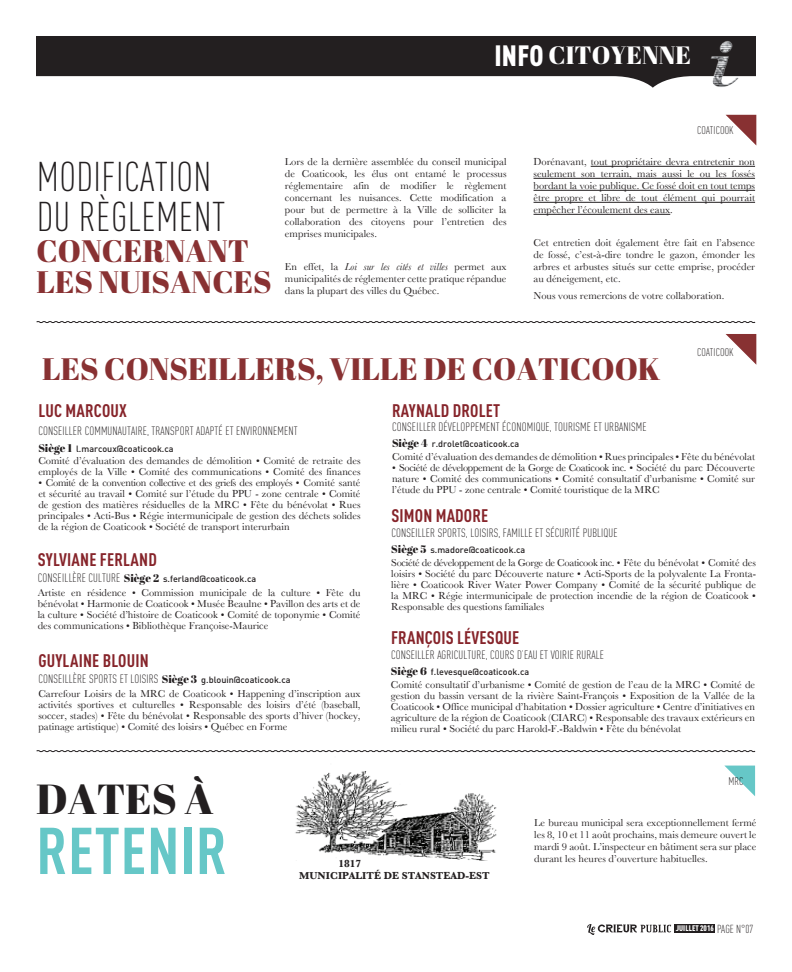
<style>
.page{position:relative;width:792px;height:972px;background:#fff}
.page>*{position:absolute;margin:0;border:0;box-sizing:border-box;transform-origin:0 0}
.t1{font:700 condensed 65px "DINOT";letter-spacing:.01em;color:#66c7c7}
.t2{font:42px "Abril Fatface";color:#231f20}
.t3{font:300 condensed 41px/40px "DINOT";letter-spacing:.01em;color:#231f20}
.t4{font:31px/31px "Abril Fatface";color:#883132}
.t5{font:900 condensed 29px "DINOT";color:#fff}
.t6{font:25px "Abril Fatface";color:#fff}
.t7{font:700 condensed 18px "DINOT";letter-spacing:.01em;color:#86242a}
.t8{font:300 condensed 12px "DINOT";letter-spacing:.01em;color:#231f20}
.t9{font:300 condensed 11px "DINOT";letter-spacing:.01em;color:#231f20}
.t10{font:10.5px/11px "Baskerville";color:#231f20;text-align:justify}
.t11{font:700 10.5px/12px "Baskerville";color:#231f20}
.t12{font:500 9px "DINOT";color:#231f20}
.t13{font:900 condensed 8px "DINOT";letter-spacing:.01em;color:#fff}
.s1{font-family:"Abril Fatface";font-weight:400;font-stretch:normal;font-size:25px}
.s2{font-style:italic}
.s3{font-family:"Abril Fatface";font-weight:400;font-size:11px}
.s4{font-weight:300;font-stretch:condensed;font-size:12px}
.s5{font-weight:300;font-size:11.5px;color:#231f20}
</style>
<div class="page">
<div style="left:675px;top:924px;width:40px;height:9px;background:#231f20"></div>
<svg style="left:587px;top:924px;width:84px;height:11px"></svg>
<svg style="left:36px;top:36px;width:720px;height:52px;fill:#231f20"></svg>
<img style="left:711px;top:41px;width:28px;height:47px">
<img style="left:285px;top:752px;width:220px;height:108px">
<hr style="left:591px;top:166px;width:164px;height:1px;background:#231f20">
<hr style="left:534px;top:178px;width:221px;height:1px;background:#231f20">
<hr style="left:534px;top:190px;width:221px;height:1px;background:#231f20">
<hr style="left:534px;top:202px;width:221px;height:1px;background:#231f20">
<hr style="left:534px;top:214px;width:136px;height:1px;background:#231f20">
<svg style="left:36px;top:321px;width:720px;height:2px"></svg>
<svg style="left:36px;top:750px;width:720px;height:2px"></svg>
<svg style="left:726px;top:115px;width:30px;height:30px"></svg>
<svg style="left:725px;top:766px;width:30px;height:30px"></svg>
<svg style="left:726px;top:334px;width:30px;height:31px"></svg>
<h3 class="t5" style="left:494px;top:38px;width:71px">INFO <span class="s1">CITO</span></h3>
<h3 class="t6" style="left:610px;top:38px;width:33px">YENNE</h3>
<h3 class="t3" style="left:37px;top:156px;width:190px">MODIFICATION<br>DU RÈGLEMENT</h3>
<h3 class="t4" style="left:37px;top:234px;width:232px">CONCERNANT<br>LES NUISANCES</h3>
<p class="t10" style="left:285px;top:156px;width:223px;line-height:12px">Lors de la dernière assemblée du conseil municipal de Coaticook, les élus ont entamé le processus réglementaire afin de modifier le règlement concernant les nuisances. Cette modification a pour but de permettre à la Ville de solliciter la collaboration des citoyens pour l’entretien des emprises municipales.</p>
<p class="t10" style="left:285px;top:261px;width:223px;line-height:12px">En effet, la <span class="s2">Loi sur les cités et villes</span> permet aux municipalités de réglementer cette pratique répandue dans la plupart des villes du Québec.</p>
<p class="t9" style="left:697px;top:124px;width:38px">COATICOOK</p>
<p class="t10" style="left:534px;top:156px;width:223px;line-height:12px">Dorénavant, tout propriétaire devra entretenir non seulement son terrain, mais aussi le ou les fossés bordant la voie publique. Ce fossé doit en tout temps être propre et libre de tout élément qui pourrait empêcher l’écoulement des eaux.</p>
<p class="t10" style="left:534px;top:237px;width:223px;line-height:12px">Cet entretien doit également être fait en l’absence de fossé, c’est-à-dire tondre le gazon, émonder les arbres et arbustes situés sur cette emprise, procéder au déneigement, etc.</p>
<p class="t10" style="left:534px;top:290px;width:192px">Nous vous remercions de votre collaboration.</p>
<p class="t9" style="left:697px;top:346px;width:38px">COATICOOK</p>
<h3 class="t4" style="left:42px;top:353px;width:620px">LES CONSEILLERS, VILLE DE COATICOOK</h3>
<h3 class="t7" style="left:38px;top:399px;width:90px">LUC MARCOUX</h3>
<p class="t8" style="left:38px;top:424px;width:25px">CONSEILLER</p>
<p class="t8" style="left:85px;top:424px;width:215px">COMMUNAUTAIRE, TRANSPORT ADAPTÉ ET ENVIRONNEMENT</p>
<p class="t12" style="left:38px;top:442px;width:137px"><span class="s3">SIÈGE 1</span> l.marcoux@coaticook.ca</p>
<p class="t10" style="left:38px;top:455px;width:324px">Comité d’évaluation des demandes de démolition • Comité de retraite des employés de la Ville • Comité des communications • Comité des finances</p>
<p class="t10" style="left:38px;top:477px;width:324px">• Comité de la convention collective et des griefs des employés • Comité santé et sécurité au travail • Comité sur l’étude du PPU - zone centrale • Comité de gestion des matières résiduelles de la MRC • Fête du bénévolat • Rues principales • Acti-Bus • Régie intermunicipale de gestion des déchets solides de la région de Coaticook • Société de transport interurbain</p>
<h3 class="t7" style="left:38px;top:549px;width:121px">SYLVIANE FERLAND</h3>
<p class="t12" style="left:38px;top:573px;width:220px"><span class="s4">CONSEI LLÈRE CULTURE</span> <span class="s3">SIÈGE 2</span> s.ferland@coaticook.ca</p>
<p class="t10" style="left:38px;top:587px;width:324px">Artiste en résidence • Commission municipale de la culture • Fête du bénévolat • Harmonie de Coaticook • Musée Beaulne • Pavillon des arts et de la culture • Société d’histoire de Coaticook • Comité de toponymie • Comité des communications • Bibliothèque Françoise-Maurice</p>
<h3 class="t7" style="left:38px;top:650px;width:112px">GUYLAINE BLOUIN</h3>
<p class="t8" style="left:38px;top:672px;width:25px">CONSEILLÈRE</p>
<p class="t12" style="left:89px;top:674px;width:203px"><span class="s4">SPORTS ET LOISIRS</span> <span class="s3">SIÈGE 3</span> g.blouin@coaticook.ca</p>
<p class="t10" style="left:38px;top:688px;width:324px">Carrefour Loisirs de la MRC de Coaticook • Happening d’inscription aux activités sportives et culturelles • Responsable des loisirs d’été (baseball, soccer, stades) • Fête du bénévolat • Responsable des sports d’hiver (hockey, patinage artistique) • Comité des loisirs • Québec en Forme</p>
<h3 class="t7" style="left:392px;top:399px;width:110px">RAYNALD DROLET</h3>
<p class="t8" style="left:392px;top:420px;width:256px">CONSEI LLER DÉVELOPPEMENT ÉCONOMIQUE, TOURISME ET URBANISME</p>
<p class="t12" style="left:392px;top:438px;width:129px"><span class="s3">SIÈGE 4</span> r.drolet@coaticook.ca</p>
<p class="t10" style="left:392px;top:451px;width:365px">Comité d’évaluation des demandes de démolition • Rues principales • Fête du bénévolat</p>
<p class="t10" style="left:392px;top:462px;width:365px">• Société de développement de la Gorge de Coaticook inc. • Société du parc Découverte nature • Comité des communications • Comité consultatif d’urbanisme • Comité sur l’étude du PPU - zone centrale • Comité touristique de la MRC</p>
<h3 class="t7" style="left:391px;top:505px;width:98px">SIMON MADORE</h3>
<p class="t8" style="left:391px;top:525px;width:25px">CONSEILLER</p>
<p class="t8" style="left:438px;top:525px;width:182px">SPORTS, LOISIRS, FAMILLE ET SÉCURITÉ PUBLIQUE</p>
<p class="t12" style="left:391px;top:543px;width:136px"><span class="s3">SIÈGE 5</span> s.madore@coaticook.ca</p>
<p class="t10" style="left:391px;top:557px;width:366px">Société de développement de la Gorge de Coaticook inc. • Fête du bénévolat • Comité des loisirs • Société du parc Découverte nature • Acti-Sports de la polyvalente La Fronta&shy;lière • Coaticook River Water Power Company • Comité de la sécurité publique de la MRC • Régie intermunicipale de protection incendie de la région de Coaticook • Responsable des questions familiales</p>
<h3 class="t7" style="left:391px;top:627px;width:130px">FRANÇOIS LÉVESQUE</h3>
<p class="t8" style="left:391px;top:648px;width:25px">CONSEILLER</p>
<p class="t8" style="left:437px;top:648px;width:168px">AGRICULTURE, COURS D’EAU ET VOIRIE RURALE</p>
<p class="t12" style="left:391px;top:666px;width:140px"><span class="s3">SIÈGE 6</span> f.levesque@coaticook.ca</p>
<p class="t10" style="left:391px;top:679px;width:366px">Comité consultatif d’urbanisme • Comité de gestion de l’eau de la MRC • Comité de gestion du bassin versant de la rivière Saint-François • Exposition de la Vallée de la Coaticook • Office municipal d’habitation • Dossier agriculture • Centre d’initiatives en agriculture de la région de Coaticook (CIARC) • Responsable des travaux extérieurs en milieu rural • Société du parc Harold-F.-Baldwin • Fête du bénévolat</p>
<h2 class="t2" style="left:36px;top:770px;width:179px">DATES À</h2>
<h1 class="t1" style="left:36px;top:811px;width:192px">RETENIR</h1>
<p class="t10" style="left:534px;top:817px;width:224px;line-height:12px">Le bureau municipal sera exceptionnellement fermé les 8, 10 et 11 août prochains, mais demeure ouvert le mardi 9 août. L’inspecteur en bâtiment sera sur place durant les heures d’ouverture habituelles.</p>
<p class="t9" style="left:728px;top:775px;width:6px">MRC</p>
<p class="t11" style="left:299px;top:858px;width:192px;text-indent:39px">1817<br>MUNICIPALITÉ DE STANSTEAD-EST</p>
<p class="t13" style="left:676px;top:924px;width:79px">JUillet 2016 <span class="s5">PAGE N°07</span></p>
</div>
